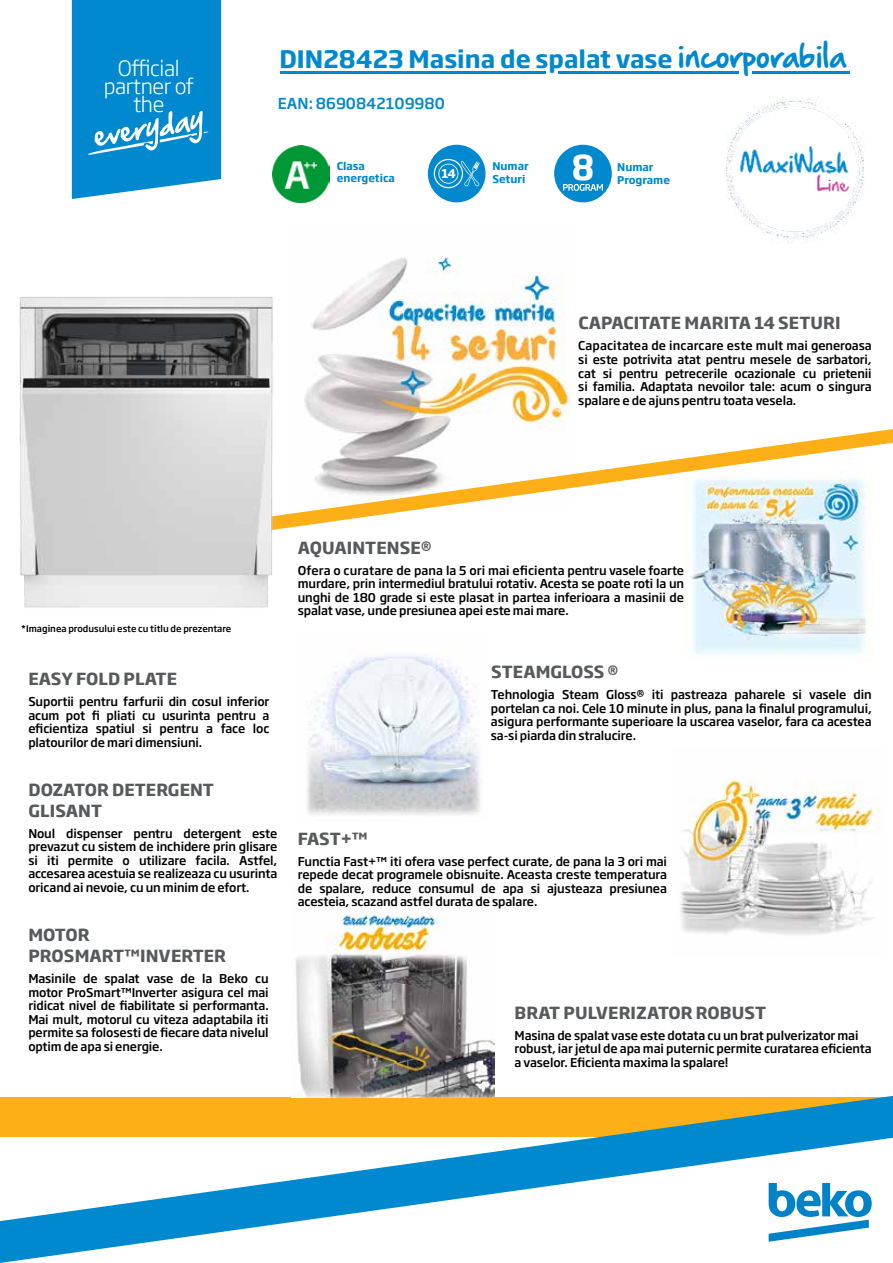
<style>
.page{position:relative;width:893px;height:1263px;background:#fff}
.page>*{position:absolute;margin:0;border:0;box-sizing:border-box;transform-origin:0 0}
.t1{font:700 33.75px "Soho Gothic Pro";color:#fff;scale:.93 1}
.t2{font:700 23.85px "Soho Gothic Pro";color:#0089cf}
.t3{font:300 21px/18px "Soho Gothic Pro";letter-spacing:-.02em;color:#fff;text-align:center}
.t4{font:700 16.5px/21px "Soho Gothic Pro";letter-spacing:.005em;color:#58595b}
.t5{font:500 15px "Soho Gothic Pro";color:#0089cf}
.t6{font:500 12px/13.5px "Soho Gothic Pro";letter-spacing:-.01em;color:#000;text-align:justify}
.t7{font:700 12px "Soho Gothic Pro";color:#fff}
.t8{font:700 10.5px/12.6px "Soho Gothic Pro";color:#0089cf}
.t9{font:500 9px "Soho Gothic Pro";color:#000}
.s1{font-family:"Hand Of Sean Pro";font-weight:400;font-size:40.95px}
</style>
<div class="page">
<svg style="left:0;top:1096px;width:893px;height:167px"></svg>
<svg style="left:72px;top:0;width:149px;height:199px;background:#1793d3"></svg>
<img style="left:292px;top:915px;width:202px;height:182px">
<img style="left:691px;top:546px;width:176px;height:108px">
<img style="left:680px;top:779px;width:199px;height:156px">
<img style="left:304px;top:257px;width:266px;height:155px">
<div style="left:554px;top:145px;width:58px;height:57px;background:#0089cf;border-radius:50%"></div>
<svg style="left:563px;top:184px;width:40px;height:7px"></svg>
<div style="left:428px;top:145px;width:57px;height:57px;background:#0089cf;border-radius:50%"></div>
<svg style="left:434px;top:159px;width:46px;height:29px"></svg>
<svg style="left:281px;top:412px;width:612px;height:134px"></svg>
<hr style="left:280px;top:71px;width:266px;height:3px;background:#0089cf">
<hr style="left:558px;top:71px;width:181px;height:3px;background:#0089cf">
<img style="left:272px;top:145px;width:57px;height:57px">
<img style="left:19px;top:297px;width:262px;height:311px">
<img style="left:726px;top:71px;width:138px;height:170px">
<svg style="left:769px;top:1183px;width:103px;height:59px"></svg>
<img style="left:307px;top:655px;width:173px;height:160px">
<h3 class="t3" style="left:104px;top:58px;width:92px">Official partner of the</h3>
<h2 class="t2" style="left:279px;top:40px;width:568px">DIN28423 Masina de spalat vase <span class="s1">incorporabila</span></h2>
<p class="t5" style="left:278px;top:92px;width:168px">EAN: 8690842109980</p>
<h1 class="t1" style="left:572px;top:141px;width:26px">8</h1>
<p class="t8" style="left:337px;top:159px;width:60px">Clasa energetica</p>
<p class="t8" style="left:492px;top:159px;width:38px">Numar<br>Seturi</p>
<p class="t8" style="left:617px;top:160px;width:54px">Numar<br>Programe</p>
<p class="t7" style="left:442px;top:164px;width:16px">14</p>
<h3 class="t4" style="left:578px;top:312px;width:264px">CAPACITATE MARITA 14 SETURI</h3>
<p class="t6" style="left:578px;top:339px;width:295px">Capacitatea de incarcare este mult mai generoasa si este potrivita atat pentru mesele de sarbatori, cat si pentru petrecerile ocazionale cu prietenii si familia. Adaptata nevoilor tale: acum o singura spalare e de ajuns pentru toata vesela.</p>
<p class="t9" style="left:21px;top:622px;width:212px">*Imaginea produsului este cu titlu de prezentare</p>
<h3 class="t4" style="left:28px;top:667px;width:150px">EASY FOLD PLATE</h3>
<p class="t6" style="left:28px;top:694px;width:243px">Suportii pentru farfurii din cosul inferior acum pot fi pliati cu usurinta pentru a eficientiza spatiul si pentru a face loc platourilor de mari dimensiuni.</p>
<h3 class="t4" style="left:298px;top:536px;width:135px">AQUAINTENSE®</h3>
<p class="t6" style="left:298px;top:563px;width:388px">Ofera o curatare de pana la 5 ori mai eficienta pentru vasele foarte murdare, prin intermediul bratului rotativ. Acesta se poate roti la un unghi de 180 grade si este plasat in partea inferioara a masinii de spalat vase, unde presiunea apei este mai mare.</p>
<h3 class="t4" style="left:491px;top:661px;width:129px">STEAMGLOSS ®</h3>
<p class="t6" style="left:491px;top:687px;width:382px">Tehnologia Steam Gloss® iti pastreaza paharele si vasele din portelan ca noi. Cele 10 minute in plus, pana la finalul programului, asigura performante superioare la uscarea vaselor, fara ca acestea sa-si piarda din stralucire.</p>
<h3 class="t4" style="left:28px;top:778px;width:187px">DOZATOR DETERGENT<br>GLISANT</h3>
<p class="t6" style="left:28px;top:826px;width:251px">Noul dispenser pentru detergent este prevazut cu sistem de inchidere prin glisare si iti permite o utilizare facila. Astfel, accesarea acestuia se realizeaza cu usurinta oricand ai nevoie, cu un minim de efort.</p>
<h3 class="t4" style="left:28px;top:924px;width:199px">MOTOR<br>PROSMART™INVERTER</h3>
<p class="t6" style="left:28px;top:971px;width:242px">Masinile de spalat vase de la Beko cu motor ProSmart™Inverter asigura cel mai ridicat nivel de fiabilitate si performanta.<br>Mai mult, motorul cu viteza adaptabila iti permite sa folosesti de fiecare data nivelul optim de apa si energie.</p>
<h3 class="t4" style="left:298px;top:827px;width:72px">FAST+™</h3>
<p class="t6" style="left:298px;top:854px;width:371px">Functia Fast+™ iti ofera vase perfect curate, de pana la 3 ori mai repede decat programele obisnuite. Aceasta creste temperatura de spalare, reduce consumul de apa si ajusteaza presiunea acesteia, scazand astfel durata de spalare.</p>
<h3 class="t4" style="left:515px;top:1001px;width:253px">BRAT PULVERIZATOR ROBUST</h3>
<p class="t6" style="left:514px;top:1028px;width:359px;text-align:left">Masina de spalat vase este dotata cu un brat pulverizator mai robust, iar jetul de apa mai puternic permite curatarea eficienta a vaselor. Eficienta maxima la spalare!</p>
</div>
